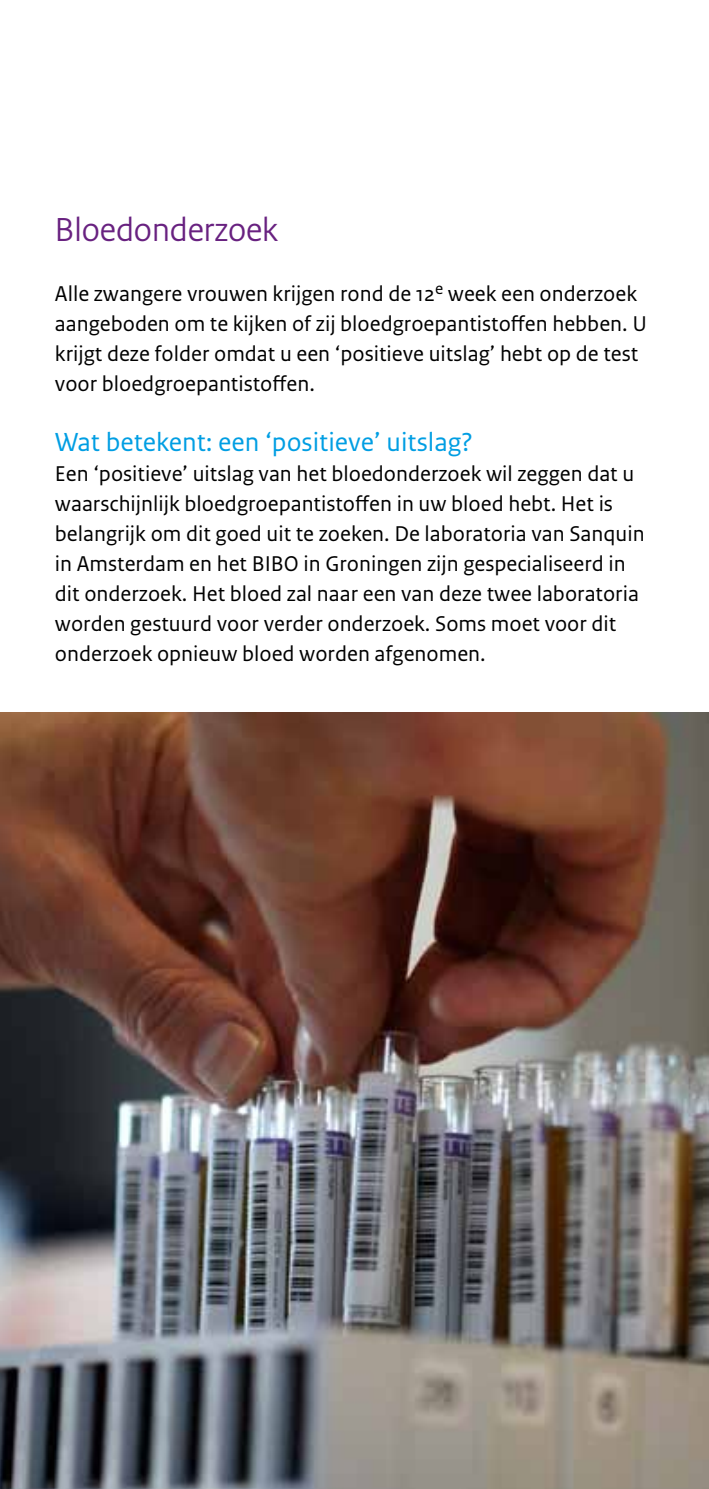
<style>
.page{position:relative;width:709px;height:1489px;background:#fff}
.page>*{position:absolute;margin:0;border:0;box-sizing:border-box;transform-origin:0 0}
.t1{font:35px "Rijksoverheid Sans Heading";color:#682180}
.t2{font:27.5px "Rijksoverheid Sans Text";color:#009ee3}
.t3{font:22.5px/30px "Rijksoverheid Sans Text";color:#000}
</style>
<div class="page">
<img style="left:0;top:712px;width:709px;height:776px">
<h1 class="t1" style="left:55px;top:209px;width:224px">Bloedonderzoek</h1>
<p class="t3" style="left:55px;top:279px;width:593px">Alle zwangere vrouwen krijgen rond de 12<sup>e</sup> week een onderzoek aangeboden om te kijken of zij bloedgroepantistoffen hebben. U krijgt deze folder omdat u een ‘positieve uitslag’ hebt op de test voor bloedgroepantistoffen.</p>
<p class="t2" style="left:55px;top:426px;width:419px">Wat betekent: een ‘positieve’ uitslag?</p>
<p class="t3" style="left:55px;top:459px;width:591px">Een ‘positieve’ uitslag van het bloedonderzoek wil zeggen dat u waarschijnlijk bloedgroepantistoffen in uw bloed hebt. Het is belangrijk om dit goed uit te zoeken. De laboratoria van Sanquin in Amsterdam en het BIBO in Groningen zijn gespecialiseerd in dit onderzoek. Het bloed zal naar een van deze twee laboratoria worden gestuurd voor verder onderzoek. Soms moet voor dit onderzoek opnieuw bloed worden afgenomen.</p>
</div>
